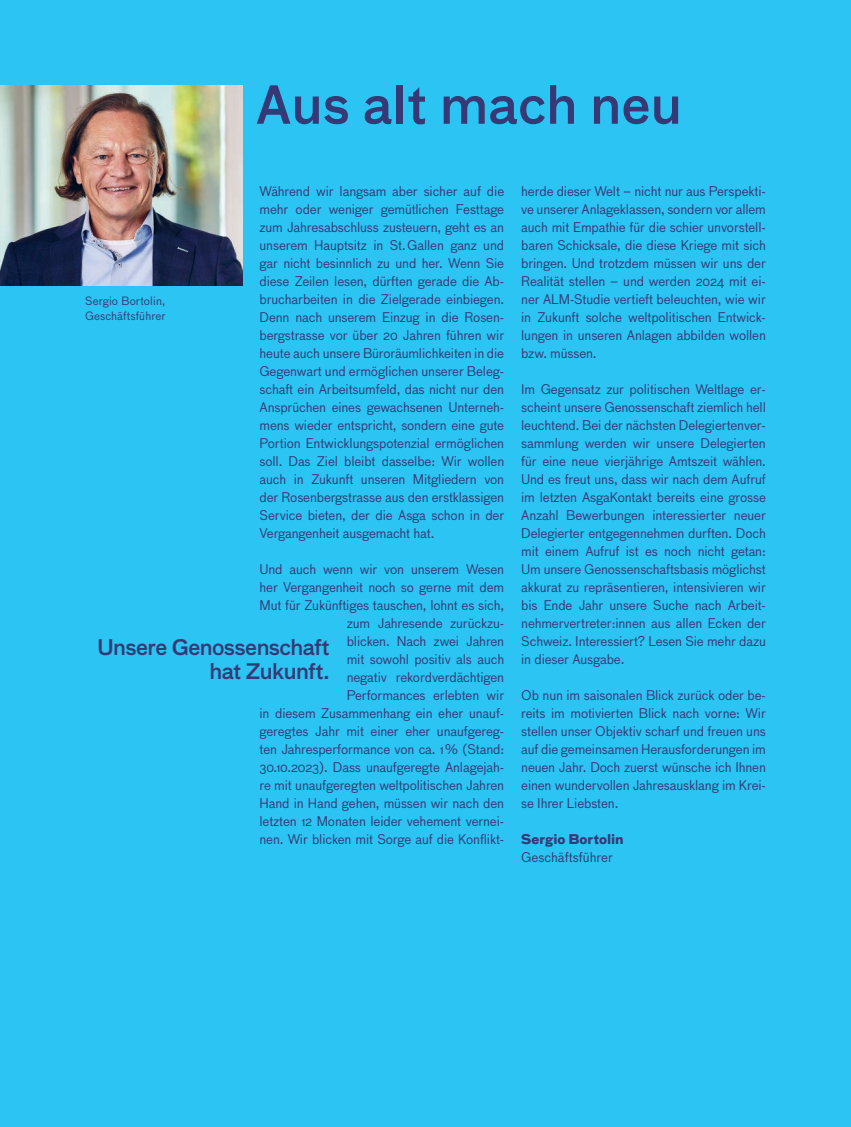
<style>
.page{position:relative;width:851px;height:1127px;background:#fff}
.page>*{position:absolute;margin:0;border:0;box-sizing:border-box;transform-origin:0 0}
.t1{font:500 51px "Bau Pro";color:#363975}
.t2{font:500 21px/24px "Bau Pro";letter-spacing:-.03em;color:#363975;text-align:right}
.t3{font:13.05px/18px "Bau Pro";letter-spacing:-.01em;color:#363975;text-align:justify}
.t4{font:700 13.05px "Bau Pro";color:#363975}
.t5{font:11.25px/15px "Bau Pro";letter-spacing:.01em;color:#363975}
</style>
<div class="page">
<div style="left:0;top:0;width:850px;height:1127px;background:#2bc4f3"></div>
<img style="left:0;top:85px;width:242px;height:200px">
<h1 class="t1" style="left:255px;top:67px;width:428px">Aus alt mach neu</h1>
<p class="t3" style="left:259px;top:181px;width:246px">Während wir langsam aber sicher auf die mehr oder weniger gemütlichen Festtage zum Jahresabschluss zusteuern, geht es an unserem Hauptsitz in St.Gallen ganz und gar nicht besinnlich zu und her. Wenn Sie diese Zeilen lesen, dürften gerade die Ab&shy;brucharbeiten in die Zielgerade einbiegen.<br>Denn nach unserem Einzug in die Rosen&shy;bergstrasse vor über 20 Jahren führen wir heute auch unsere Büroräumlichkeiten in die Gegenwart und ermöglichen unserer Beleg&shy;schaft ein Arbeitsumfeld, das nicht nur den Ansprüchen eines gewachsenen Unterneh&shy;mens wieder entspricht, sondern eine gute Portion Entwicklungspotenzial ermöglichen soll. Das Ziel bleibt dasselbe: Wir wollen auch in Zukunft unseren Mitgliedern von der Rosenbergstrasse aus den erstklassigen Service bieten, der die Asga schon in der Vergangenheit ausgemacht hat.</p>
<p class="t3" style="left:259px;top:559px;width:246px;text-align:right">Und auch wenn wir von unserem Wesen her Vergangenheit noch so gerne mit dem Mut für Zukünftiges tauschen, lohnt es sich, zum Jahresende zurückzu-<br>blicken. Nach zwei Jahren<br>mit sowohl positiv als auch<br>negativ rekordverdächtigen<br>Performances erlebten wir<br>in diesem Zusammenhang ein eher unauf&shy;geregtes Jahr mit einer eher unaufgereg&shy;ten Jahresperformance von ca. 1% (Stand:<br>30.10.2023). Dass unaufgeregte Anlagejah&shy;re mit unaufgeregten weltpolitischen Jahren Hand in Hand gehen, müssen wir nach den letzten 12 Monaten leider vehement vernei&shy;nen. Wir blicken mit Sorge auf die Konflikt-</p>
<p class="t5" style="left:85px;top:293px;width:82px">Sergio Bortolin,<br>Geschäftsführer</p>
<h2 class="t2" style="left:97px;top:634px;width:234px">Unsere Genossenschaft hat Zukunft.</h2>
<p class="t3" style="left:521px;top:181px;width:246px">herde dieser Welt – nicht nur aus Perspekti&shy;ve unserer Anlageklassen, sondern vor allem auch mit Empathie für die schier unvorstell&shy;baren Schicksale, die diese Kriege mit sich bringen. Und trotzdem müssen wir uns der Realität stellen – und werden 2024 mit ei&shy;ner ALM-Studie vertieft beleuchten, wie wir in Zukunft solche weltpolitischen Entwick&shy;lungen in unseren Anlagen abbilden wollen bzw. müssen.</p>
<p class="t3" style="left:521px;top:379px;width:246px">Im Gegensatz zur politischen Weltlage er&shy;scheint unsere Genossenschaft ziemlich hell leuchtend. Bei der nächsten Delegiertenver&shy;sammlung werden wir unsere Delegierten für eine neue vierjährige Amtszeit wählen.<br>Und es freut uns, dass wir nach dem Aufruf im letzten AsgaKontakt bereits eine grosse Anzahl Bewerbungen interessierter neuer Delegierter entgegennehmen durften. Doch mit einem Aufruf ist es noch nicht getan:<br>Um unsere Genossenschaftsbasis möglichst akkurat zu repräsentieren, intensivieren wir bis Ende Jahr unsere Suche nach Arbeit&shy;nehmervertreter:innen aus allen Ecken der Schweiz. Interessiert? Lesen Sie mehr dazu in dieser Ausgabe.</p>
<p class="t3" style="left:521px;top:685px;width:246px">Ob nun im saisonalen Blick zurück oder be&shy;reits im motivierten Blick nach vorne: Wir stellen unser Objektiv scharf und freuen uns auf die gemeinsamen Herausforderungen im neuen Jahr. Doch zuerst wünsche ich Ihnen einen wundervollen Jahresausklang im Krei&shy;se Ihrer Liebsten.</p>
<p class="t4" style="left:521px;top:828px;width:104px">Sergio Bortolin</p>
<p class="t3" style="left:521px;top:847px;width:93px">Geschäftsführer</p>
</div>
